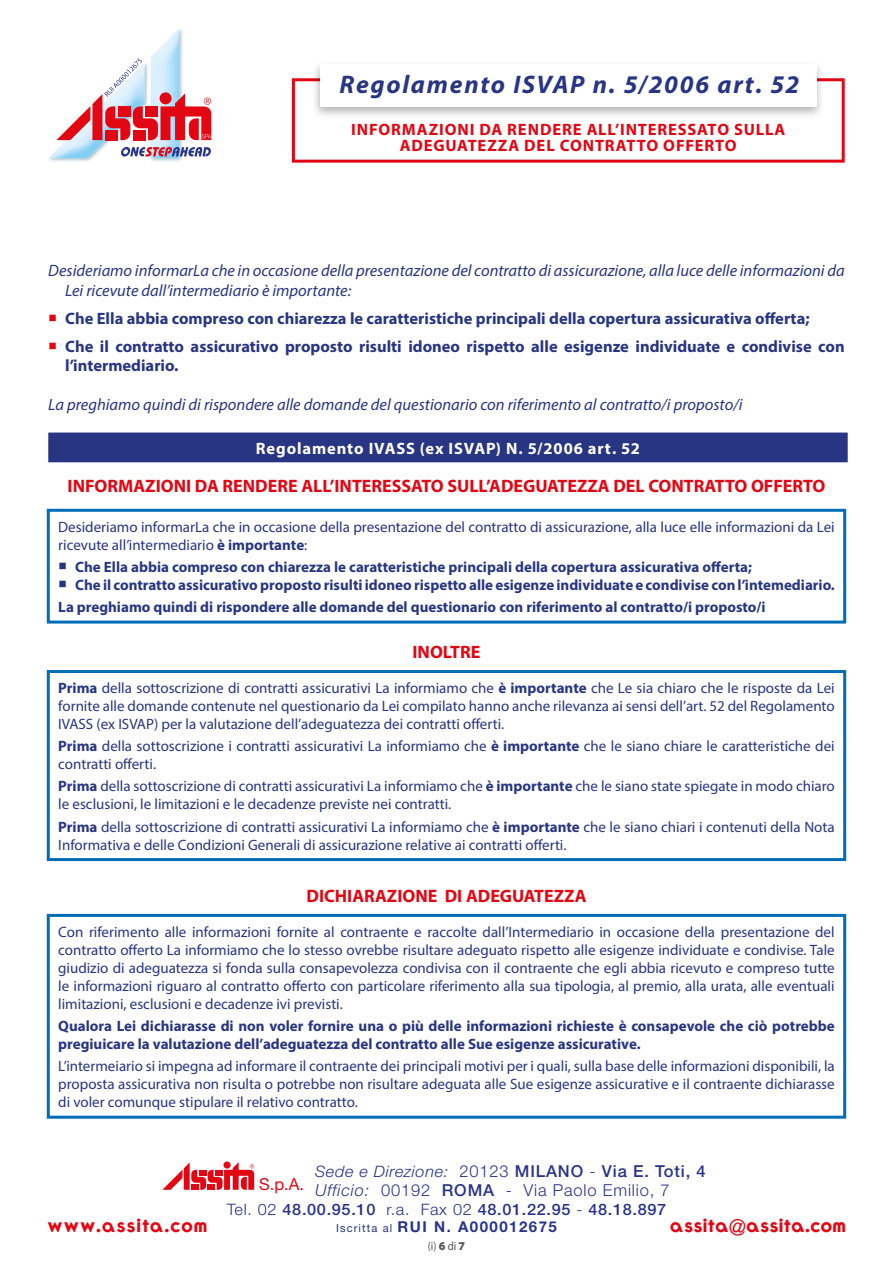
<style>
.page{position:relative;width:893px;height:1263px;background:#fff}
.page>*{position:absolute;margin:0;border:0;box-sizing:border-box;transform-origin:0 0}
.t1{font:italic 700 25.5px "Myriad Pro";letter-spacing:.065em;color:#283583}
.t2{font:700 20.55px "Ronda";letter-spacing:-.03em;color:#e30613}
.t3{font:700 20.55px "Ronda";color:#e30613}
.t4{font:700 18px "Myriad Pro";color:#e30613}
.t5{font:italic 16.5px/19.5px "Myriad Pro";color:#283583}
.t6{font:700 16.5px/28px "Myriad Pro";color:#283583}
.t7{font:300 16.5px/19.8px "Helvetica Neue LT Std";letter-spacing:.05em;color:#28348b}
.t8{font:700 16.5px/16.5px "Myriad Pro";letter-spacing:.055em;color:#e30613;text-align:center}
.t9{font:700 16.5px "Myriad Pro";letter-spacing:.05em;color:#fff}
.t10{font:16.5px "Helvetica Neue LT Std";color:#e30613}
.t11{font:500 15.75px "Helvetica Neue LT Std";letter-spacing:.04em;color:#28348b;scale:1.04 1}
.t12{font:15px/18px "Myriad Pro";color:#283583}
.t13{font:700 15px/18px "Myriad Pro";color:#283583}
.t14{font:700 15px "Helvetica Neue LT Std";letter-spacing:.1em;color:#28348b}
.t15{font:12px "Myriad Pro";color:#575756;scale:.9 1}
.s1{font-weight:700}
.s2{font-style:italic;font-size:15.75px}
.s3{font-weight:500}
.s4{font-style:italic}
.s5{font-weight:300}
.s6{font-weight:400;font-size:11.1px}
.s7{font-weight:900;font-stretch:semi-expanded}
</style>
<div class="page">
<div style="left:50px;top:434px;width:796px;height:27px;background:#283583"></div>
<div style="left:48px;top:433px;width:800px;height:29px;border:3px solid #283583"></div>
<div style="left:47px;top:509px;width:799px;height:114px;border:3px solid #006db7"></div>
<div style="left:47px;top:670px;width:799px;height:191px;border:3px solid #006db7"></div>
<div style="left:47px;top:914px;width:799px;height:205px;border:3px solid #006db7"></div>
<div style="left:292px;top:78px;width:553px;height:85px;border:3px solid #e30613"></div>
<div style="left:311px;top:60px;width:514px;height:60px;background:#000;opacity:.3"></div>
<div style="left:320px;top:64px;width:497px;height:43px;background:#fff"></div>
<img style="left:49px;top:29px;width:138px;height:133px">
<svg style="left:56px;top:58px;width:155px;height:82px"></svg>
<svg style="left:121px;top:147px;width:90px;height:9px"></svg>
<svg style="left:162px;top:1162px;width:92px;height:28px"></svg>
<h1 class="t1" style="left:339px;top:70px;width:461px">Regolamento ISVAP n. 5/2006 art. 52</h1>
<p class="t8" style="left:351px;top:120px;width:436px">INFORMAZIONI DA RENDERE ALL’INTERESSATO SULLA<br>ADEGUATEZZA DEL CONTRATTO OFFERTO</p>
<p class="t5" style="left:65px;top:260px;width:781px;text-indent:-17px">Desideriamo informarLa che in occasione della presentazione del contratto di assicurazione, alla luce delle informazioni da<br>Lei ricevute dall’intermediario è importante:</p>
<p class="t6" style="left:65px;top:303px;width:781px">Che Ella abbia compreso con chiarezza le caratteristiche principali della copertura assicurativa offerta;<br>Che il contratto assicurativo proposto risulti idoneo rispetto alle esigenze individuate e condivise con</p>
<p class="t6" style="left:65px;top:351px;width:115px">l’intermediario.</p>
<p class="t5" style="left:48px;top:394px;width:696px">La preghiamo quindi di rispondere alle domande del questionario con riferimento al contratto/i proposto/i</p>
<p class="t9" style="left:256px;top:437px;width:386px">Regolamento IVASS (ex ISVAP) N. 5/2006 art. 52</p>
<p class="t4" style="left:68px;top:475px;width:759px">INFORMAZIONI DA RENDERE ALL’INTERESSATO SULL’ADEGUATEZZA DEL CONTRATTO OFFERTO</p>
<p class="t12" style="left:58px;top:517px;width:778px">Desideriamo informarLa che in occasione della presentazione del contratto di assicurazione, alla luce elle informazioni da Lei ricevute all’intermediario <span class="s1">è importante</span>:</p>
<p class="t13" style="left:75px;top:557px;width:761px">Che Ella abbia compreso con chiarezza le caratteristiche principali della copertura assicurativa offerta;<br>Che il contratto assicurativo proposto risulti idoneo rispetto alle esigenze individuate e condivise con l’intemediario.</p>
<p class="t13" style="left:58px;top:597px;width:709px">La preghiamo quindi di rispondere alle domande del questionario con riferimento al contratto/i proposto/i</p>
<p class="t4" style="left:412px;top:640px;width:69px">INOLTRE</p>
<p class="t12" style="left:58px;top:678px;width:778px;text-align:justify"><span class="s1">Prima</span> della sottoscrizione di contratti assicurativi La informiamo che <span class="s1">è importante</span> che Le sia chiaro che le risposte da Lei fornite alle domande contenute nel questionario da Lei compilato hanno anche rilevanza ai sensi dell’art. 52 del Regolamento IVASS (ex ISVAP) per la valutazione dell’adeguatezza dei contratti offerti.</p>
<p class="t12" style="left:58px;top:737px;width:778px"><span class="s1">Prima</span> della sottoscrizione i contratti assicurativi La informiamo che <span class="s1">è importante</span> che le siano chiare le caratteristiche dei contratti offerti.</p>
<p class="t12" style="left:58px;top:777px;width:778px"><span class="s1">Prima</span> della sottoscrizione di contratti assicurativi La informiamo che <span class="s1">è importante</span> che le siano state spiegate in modo chiaro le esclusioni, le limitazioni e le decadenze previste nei contratti.</p>
<p class="t12" style="left:58px;top:817px;width:778px"><span class="s1">Prima</span> della sottoscrizione di contratti assicurativi La informiamo che <span class="s1">è importante</span> che le siano chiari i contenuti della Nota<br>Informativa e delle Condizioni Generali di assicurazione relative ai contratti offerti.</p>
<p class="t4" style="left:306px;top:884px;width:281px">DICHIARAZIONE DI ADEGUATEZZA</p>
<p class="t12" style="left:58px;top:922px;width:778px;text-align:justify">Con riferimento alle informazioni fornite al contraente e raccolte dall’Intermediario in occasione della presentazione del contratto offerto La informiamo che lo stesso ovrebbe risultare adeguato rispetto alle esigenze individuate e condivise. Tale giudizio di adeguatezza si fonda sulla consapevolezza condivisa con il contraente che egli abbia ricevuto e compreso tutte le informazioni riguaro al contratto offerto con particolare riferimento alla sua tipologia, al premio, alla urata, alle eventuali limitazioni, esclusioni e decadenze ivi previsti.</p>
<p class="t13" style="left:58px;top:1016px;width:778px">Qualora Lei dichiarasse di non voler fornire una o più delle informazioni richieste è consapevole che ciò potrebbe pregiuicare la valutazione dell’adeguatezza del contratto alle Sue esigenze assicurative.</p>
<p class="t12" style="left:58px;top:1057px;width:778px;text-align:justify">L’intermeiario si impegna ad informare il contraente dei principali motivi per i quali, sulla base delle informazioni disponibili, la proposta assicurativa non risulta o potrebbe non risultare adeguata alle Sue esigenze assicurative e il contraente dichiarasse di voler comunque stipulare il relativo contratto.</p>
<p class="t7" style="left:315px;top:1160px;width:392px"><span class="s2">Sede e Direzione:</span> 20123 <span class="s3">MILANO</span> - <span class="s3">Via E. Toti, 4<br></span><span class="s4">Ufficio:</span> 00192 <span class="s3">ROMA</span> - Via Paolo Emilio, 7</p>
<p class="t11" style="left:227px;top:1200px;width:424px"><span class="s5">Tel. 02</span> 48.00.95.10 <span class="s5">r.a. Fax 02</span> 48.01.22.95 <span class="s5">-</span> 48.18.897</p>
<p class="t14" style="left:336px;top:1217px;width:222px"><span class="s6">Iscritta al</span> RUI N. A000012675</p>
<p class="t10" style="left:259px;top:1174px;width:46px">S.p.A.</p>
<h2 class="t3" style="left:47px;top:1211px;width:162px">www.assita.com</h2>
<h2 class="t2" style="left:669px;top:1211px;width:178px">assita@assita.com</h2>
<p class="t15" style="left:428px;top:1239px;width:43px">(i) <span class="s7">6</span> di <span class="s7">7</span></p>
</div>
